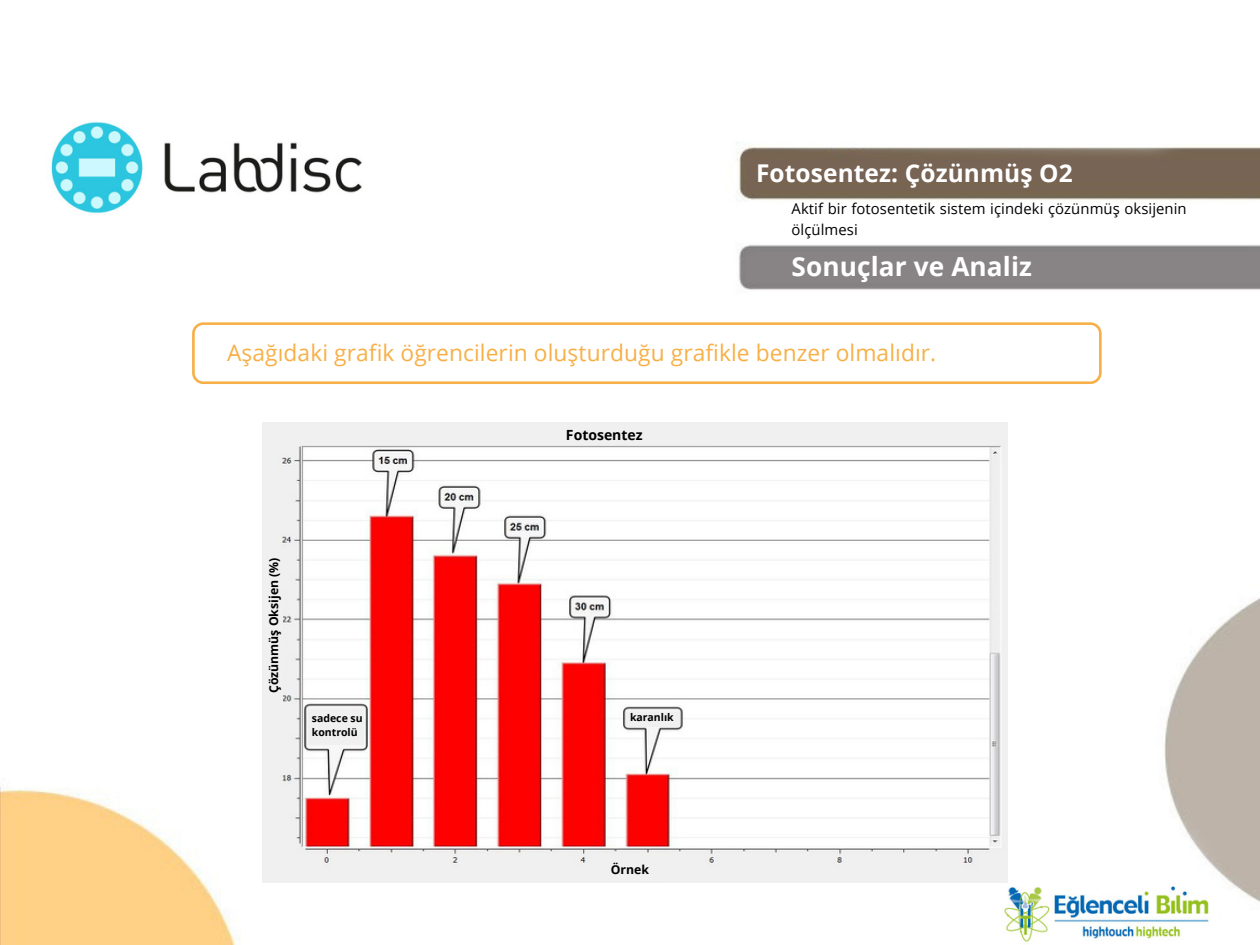
<style>
.page{position:relative;width:1260px;height:945px;background:#fff}
.page>*{position:absolute;margin:0;border:0;box-sizing:border-box;transform-origin:0 0}
.t1{font:700 26.25px "Open Sans";letter-spacing:.005em;color:#fff}
.t2{font:700 24.5px "Open Sans";letter-spacing:.005em;color:#fff}
.t3{font:22.75px "Open Sans";letter-spacing:.005em;color:#f7b047}
.t4{font:14.88px/21px "Open Sans";letter-spacing:.005em;color:#000}
.t5{font:700 14px "Open Sans";color:#000}
.t6{font:700 12.25px "Open Sans";color:#000}
.t7{font:700 10.5px/14px "Open Sans";color:#000}
</style>
<div class="page">
<img style="left:0;top:122px;width:1260px;height:823px">
<div style="left:192px;top:322px;width:910px;height:62px;border:3px solid #f7b047;border-radius:10px"></div>
<img style="left:263px;top:423px;width:744px;height:459px">
<div style="left:591px;top:424px;width:121px;height:19px;background:#f0f0f0"></div>
<div style="left:264px;top:590px;width:19px;height:121px;background:#f0f0f0"></div>
<div style="left:586px;top:863px;width:121px;height:19px;background:#f0f0f0"></div>
<div style="left:308px;top:709px;width:56px;height:36px;background:#f0f0f0"></div>
<div style="left:626px;top:712px;width:53px;height:15px;background:#f0f0f0"></div>
<h2 class="t2" style="left:756px;top:156px;width:318px">Fotosentez: Çözünmüş O2</h2>
<h1 class="t4" style="left:792px;top:198px;width:397px">Aktif bir fotosentetik sistem içindeki çözünmüş oksijenin ölçülmesi</h1>
<h4 class="t1" style="left:792px;top:247px;width:242px">Sonuçlar ve Analiz</h4>
<p class="t3" style="left:227px;top:336px;width:711px">Aşağıdaki grafik öğrencilerin oluşturduğu grafikle benzer olmalıdır.</p>
<p class="t5" style="left:566px;top:425px;width:78px">Fotosentez</p>
<h5 class="t6" style="left:265px;top:693px;width:137px;rotate:-90deg">Çözünmüş Oksijen (%)</h5>
<h3 class="t7" style="left:312px;top:711px;width:52px">sadece su kontrolü</h3>
<p class="t7" style="left:630px;top:710px;width:45px">karanlık</p>
<p class="t6" style="left:611px;top:861px;width:40px">Örnek</p>
</div>
